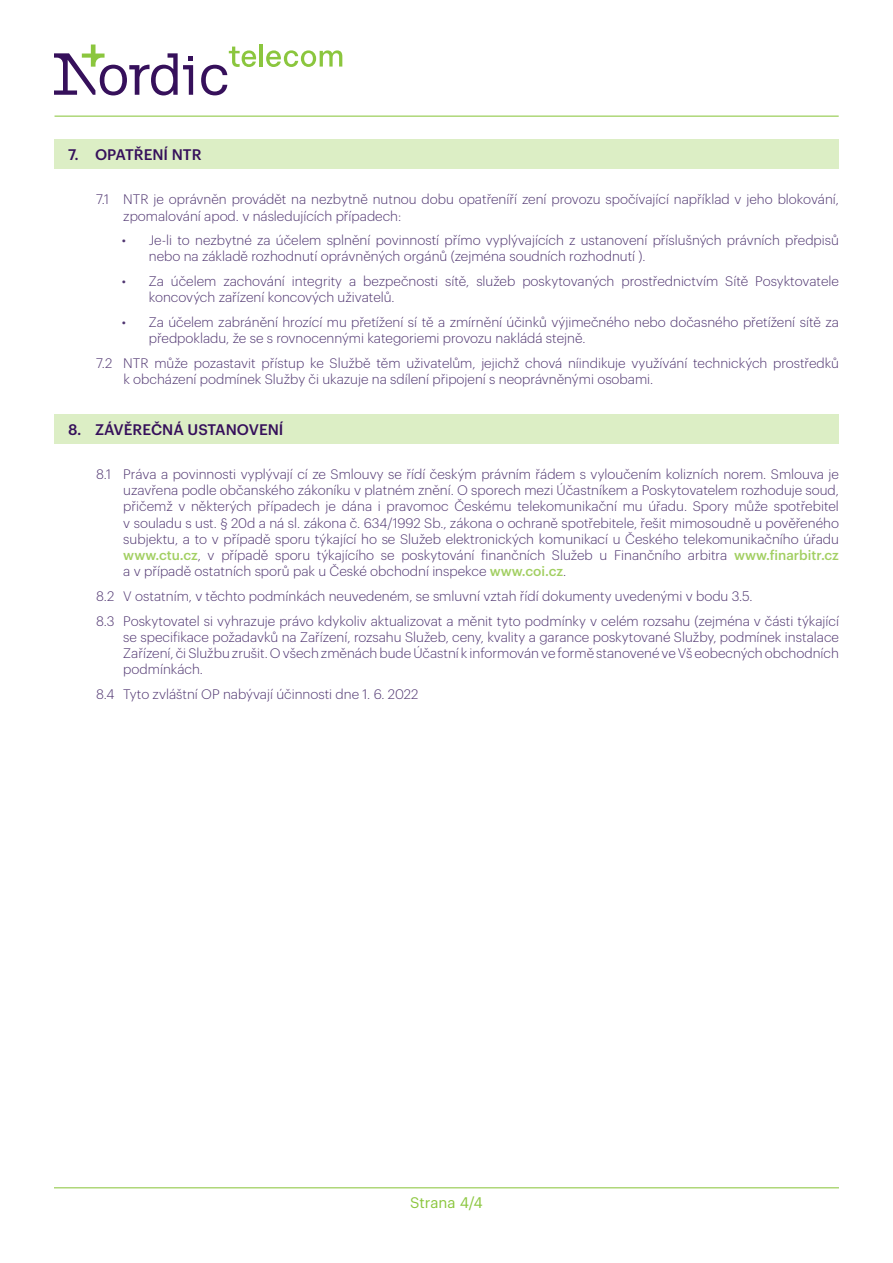
<style>
.page{position:relative;width:893px;height:1263px;background:#fff}
.page>*{position:absolute;margin:0;border:0;box-sizing:border-box;transform-origin:0 0}
.t1{font:500 15px "Graphik";color:#36105b}
.t2{font:15px "Graphik";color:#8bc63e}
.t3{font:300 13.5px/16.2px "Graphik";color:#503671}
.s1{font-weight:500;color:#a2cf62}
</style>
<div class="page">
<svg style="left:266px;top:50px;width:76px;height:17px"></svg>
<hr style="left:259px;top:44px;width:4px;height:23px;background:#8bc63e">
<svg style="left:54px;top:45px;width:139px;height:50px"></svg>
<svg style="left:201px;top:47px;width:56px;height:48px"></svg>
<hr style="left:55px;top:115px;width:784px;height:2px;background:#8bc63e">
<hr style="left:54px;top:1187px;width:785px;height:1px;background:#8bc63e">
<div style="left:54px;top:414px;width:785px;height:30px;background:#dceec5"></div>
<div style="left:54px;top:139px;width:785px;height:30px;background:#dceec5"></div>
<p class="t1" style="left:68px;top:143px;width:135px">7. OPATŘENÍ NTR</p>
<p class="t3" style="left:123px;top:190px;width:717px;text-indent:-27px">7.1 NTR je oprávněn provádět na nezbytně nutnou dobu opatřeníří zení provozu spočívající například v jeho bloková ní, zpomalová ní apod. v následujících případech:</p>
<p class="t3" style="left:149px;top:231px;width:687px;text-indent:-27px">• Je-li to nezbytné za účelem splnění povinností přímo vyplývajících z ustanovení příslušných právních předpisů nebo na zá kladě rozhodnutí oprávněných orgá nů (zejména soudních rozhodnutí ).</p>
<p class="t3" style="left:149px;top:272px;width:692px;text-indent:-27px">• Za účelem zachová ní integrity a bezpeč nosti sítě, služeb poskytovaných prostřednictvím Sítě Posyktovatele koncových zařízení koncových uživatelů .</p>
<p class="t3" style="left:149px;top:313px;width:692px;text-indent:-27px">• Za účelem zabrá nění hrozící mu přetížení sí tě a zmírnění účinků výjimečného nebo dočasného přetížení sítě za předpokladu, že se s rovnocennými kategoriemi provozu nakládá stejně.</p>
<p class="t3" style="left:123px;top:354px;width:712px;text-indent:-27px">7.2 NTR může pozastavit přístup ke Službě těm uživatelů m, jejichž chová níindikuje využívá ní technických prostředků k obcházení podmínek Služby či ukazuje na sdílení připojení s neoprávněnými osobami.</p>
<p class="t1" style="left:68px;top:418px;width:217px">8. ZÁVĚREČNÁ USTANOVENÍ</p>
<p class="t3" style="left:123px;top:465px;width:717px;text-align:justify;text-indent:-27px">8.1 Práva a povinnosti vyplývají cí ze Smlouvy se řídí českým právním řádem s vyloučením kolizních norem. Smlouva je uzavřena podle občanského zá koníku v platném znění. O sporech mezi Účastníkem a Poskytovatelem rozhoduje soud, přičemž v některých případech je dá na i pravomoc Českému telekomunikační mu úřadu. Spory může spotřebitel v souladu s ust. § 20d a ná sl. zá kona č. 634/1992 Sb., zá kona o ochraně spotřebitele, řešit mimosoudně u pověřeného subjektu, a to v případě sporu týkající ho se Služeb elektronických komunikací u Českého telekomunikačního úřadu <span class="s1">www.ctu.cz</span>, v případě sporu týkajícího se poskytová ní finančních Služeb u Finančního arbitra <span class="s1">www.finarbitr.cz </span>a v případě ostatních sporů pak u České obchodní inspekce <span class="s1">www.coi.cz</span>.</p>
<p class="t3" style="left:96px;top:583px;width:742px;line-height:24.8px">8.2 V ostatním, v těchto podmínkách neuvedeném, se smluvní vztah řídí dokumenty uvedenými v bodu 3.5.<br>8.3 Poskytovatel si vyhrazuje právo kdykoliv aktualizovat a měnit tyto podmínky v celém rozsahu (zejména v části týkající</p>
<p class="t3" style="left:123px;top:628px;width:717px;text-align:justify">se specifikace požadavků na Zařízení, rozsahu Služeb, ceny, kvality a garance poskytované Služby, podmínek instalace Zařízení, či Službu zrušit. O všech změnách bude Účastní k informová n ve formě stanovené ve Vš eobecných obchodních podmínkách.</p>
<p class="t3" style="left:96px;top:685px;width:324px">8.4 Tyto zvláštní OP nabývají účinnosti dne 1. 6. 2022</p>
<p class="t2" style="left:410px;top:1191px;width:74px">Strana 4/4</p>
</div>
